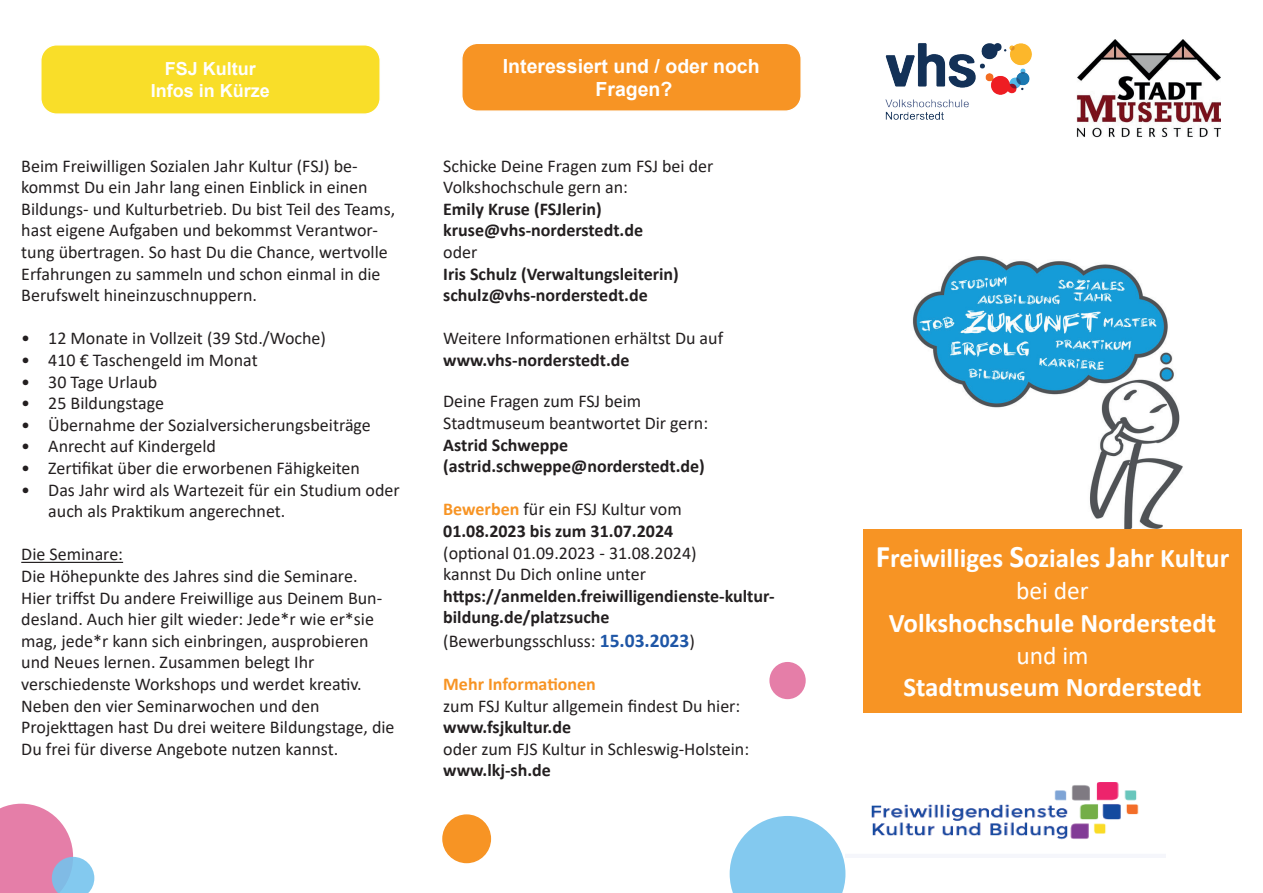
<style>
.page{position:relative;width:1263px;height:893px;background:#fff}
.page>*{position:absolute;margin:0;border:0;box-sizing:border-box;transform-origin:0 0}
.t1{font:700 27px "Calibri";color:#fff}
.t2{font:25.5px "Calibri";color:#fff}
.t3{font:700 19.5px/23.4px "Arial";color:#fff;text-align:center}
.t4{font:18px/21.6px "Calibri";color:#231f20}
.t5{font:700 18px/21.6px "Calibri";color:#231f20}
.t6{font:700 18px/21.6px "Arial";color:#fff;text-align:center}
.t7{font:700 18px "Calibri";color:#f79424}
.s1{color:#f79424}
.s2{font-weight:400}
.s3{font-weight:700;font-size:19.5px;color:#1e56a6}
.s4{font-size:31.5px}
</style>
<div class="page">
<div style="left:462px;top:43px;width:339px;height:68px;background:#f79424;border-radius:16px"></div>
<div style="left:461px;top:43px;width:341px;height:69px;border:2px solid #fff;border-radius:16px"></div>
<svg style="left:0;top:804px;width:94px;height:89px"></svg>
<svg style="left:730px;top:816px;width:115px;height:77px"></svg>
<div style="left:443px;top:815px;width:47px;height:47px;background:#f79424;border-radius:50%"></div>
<div style="left:442px;top:814px;width:49px;height:49px;border:2px solid #f79424;border-radius:50%"></div>
<div style="left:772px;top:664px;width:31px;height:33px;background:#e57ea8;border-radius:50%"></div>
<div style="left:769px;top:662px;width:37px;height:37px;border:5px solid #e57ea8;border-radius:50%"></div>
<img style="left:885px;top:43px;width:147px;height:77px">
<img style="left:1076px;top:39px;width:145px;height:99px">
<img style="left:871px;top:782px;width:268px;height:58px">
<hr style="left:21px;top:562px;width:102px;height:1px;background:#231f20">
<div style="left:41px;top:45px;width:339px;height:69px;background:#f9de29;border-radius:16px"></div>
<div style="left:40px;top:44px;width:341px;height:71px;border:2px solid #fff;border-radius:16px"></div>
<img style="left:912px;top:256px;width:271px;height:273px">
<div style="left:863px;top:529px;width:379px;height:183px;background:#f79424"></div>
<p class="t6" style="left:151px;top:58px;width:121px">FSJ Kultur<br>Infos in Kürze</p>
<p class="t4" style="left:21px;top:154px;width:375px">Beim Freiwilligen Sozialen Jahr Kultur (FSJ) be&shy;kommst Du ein Jahr lang einen Einblick in einen Bildungs- und Kulturbetrieb. Du bist Teil des Teams, hast eigene Aufgaben und bekommst Verantwor&shy;tung übertragen. So hast Du die Chance, wertvolle Erfahrungen zu sammeln und schon einmal in die Berufswelt hineinzuschnuppern.</p>
<p class="t4" style="left:21px;top:327px;width:306px">• 12 Monate in Vollzeit (39 Std./Woche)</p>
<p class="t4" style="left:21px;top:349px;width:238px">• 410 € Taschengeld im Monat</p>
<p class="t4" style="left:21px;top:370px;width:138px">• 30 Tage Urlaub</p>
<p class="t4" style="left:21px;top:392px;width:144px">• 25 Bildungstage</p>
<p class="t4" style="left:21px;top:413px;width:351px">• Übernahme der Sozialversicherungsbeiträge</p>
<p class="t4" style="left:21px;top:435px;width:196px">• Anrecht auf Kindergeld</p>
<p class="t4" style="left:21px;top:457px;width:340px">• Zertifikat über die erworbenen Fähigkeiten</p>
<p class="t4" style="left:48px;top:478px;width:353px;text-indent:-27px">• Das Jahr wird als Wartezeit für ein Studium oder auch als Praktikum angerechnet.</p>
<p class="t4" style="left:21px;top:543px;width:375px">Die Seminare:<br>Die Höhepunkte des Jahres sind die Seminare.<br>Hier triffst Du andere Freiwillige aus Deinem Bun&shy;desland. Auch hier gilt wieder: Jede*r wie er*sie mag, jede*r kann sich einbringen, ausprobieren und Neues lernen. Zusammen belegt Ihr verschiedenste Workshops und werdet kreativ.<br>Neben den vier Seminarwochen und den Projekttagen hast Du drei weitere Bildungstage, die Du frei für diverse Angebote nutzen kannst.</p>
<p class="t3" style="left:503px;top:54px;width:258px">Interessiert und / oder noch<br>Fragen?</p>
<p class="t4" style="left:443px;top:154px;width:272px">Schicke Deine Fragen zum FSJ bei der<br>Volkshochschule gern an:</p>
<p class="t5" style="left:443px;top:198px;width:201px">Emily Kruse (FSJlerin) kruse@vhs-norderstedt.de</p>
<p class="t4" style="left:443px;top:241px;width:36px">oder</p>
<p class="t5" style="left:443px;top:262px;width:237px">Iris Schulz (Verwaltungsleiterin) schulz@vhs-norderstedt.de</p>
<p class="t4" style="left:443px;top:327px;width:281px">Weitere Informationen erhältst Du auf</p>
<p class="t5" style="left:443px;top:349px;width:188px">www.vhs-norderstedt.de</p>
<p class="t4" style="left:443px;top:390px;width:266px">Deine Fragen zum FSJ beim<br>Stadtmuseum beantwortet Dir gern:</p>
<p class="t5" style="left:443px;top:433px;width:263px">Astrid Schweppe (astrid.schweppe@norderstedt.de)</p>
<p class="t5" style="left:443px;top:498px;width:240px"><span class="s1">Bewerben</span> <span class="s2">für ein FSJ Kultur vom<br></span>01.08.2023 bis zum 31.07.2024</p>
<p class="t4" style="left:443px;top:541px;width:255px">(optional 01.09.2023 - 31.08.2024) kannst Du Dich online unter</p>
<p class="t5" style="left:443px;top:585px;width:333px">https://anmelden.freiwilligendienste-kultur&shy;bildung.de/platzsuche</p>
<p class="t4" style="left:443px;top:629px;width:253px">(Bewerbungsschluss: <span class="s3">15.03.2023</span>)</p>
<p class="t7" style="left:443px;top:671px;width:154px">Mehr Informationen</p>
<p class="t4" style="left:443px;top:694px;width:299px">zum FSJ Kultur allgemein findest Du hier:</p>
<p class="t5" style="left:443px;top:716px;width:129px">www.fsjkultur.de</p>
<p class="t4" style="left:443px;top:737px;width:307px">oder zum FJS Kultur in Schleswig-Holstein:</p>
<p class="t5" style="left:443px;top:759px;width:109px">www.lkj-sh.de</p>
<h1 class="t1" style="left:876px;top:539px;width:355px"><span class="s4">F</span>reiwilliges <span class="s4">S</span>oziales <span class="s4">J</span>ahr Kultur</h1>
<h2 class="t2" style="left:1016px;top:573px;width:74px">bei der</h2>
<h1 class="t1" style="left:889px;top:603px;width:329px">Volkshochschule Norderstedt</h1>
<h2 class="t2" style="left:1016px;top:638px;width:74px">und im</h2>
<h1 class="t1" style="left:903px;top:668px;width:300px">Stadtmuseum Norderstedt</h1>
</div>
